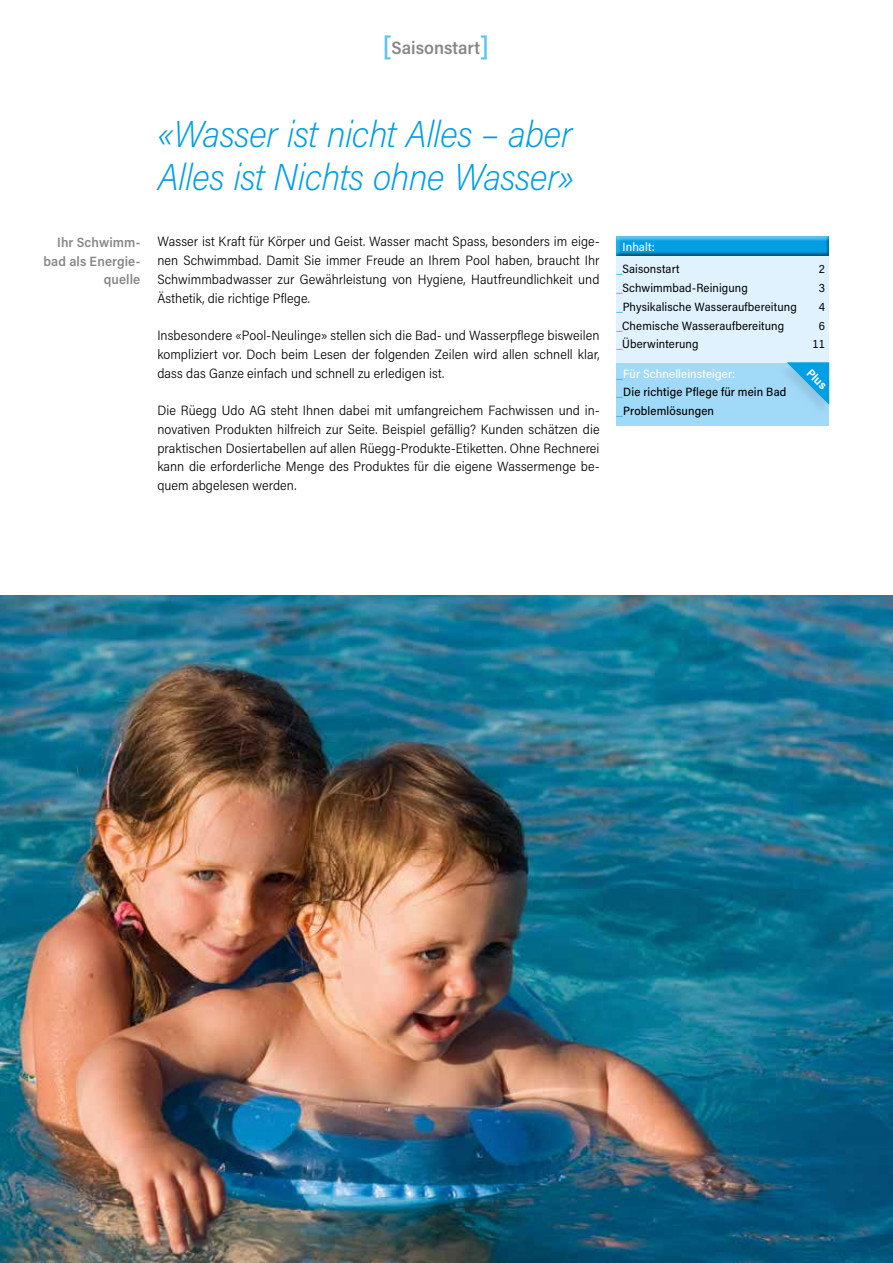
<style>
.page{position:relative;width:893px;height:1263px;background:#fff}
.page>*{position:absolute;margin:0;border:0;box-sizing:border-box;transform-origin:0 0}
.t1{font:italic 200 37.5px/43.5px "Acumin Pro Semi Cond";letter-spacing:-.015em;color:#009ee3}
.t2{font:600 18px "Acumin Pro Semi Cond";color:#868786}
.t3{font:300 13.5px/18.8px "Acumin Pro Semi Cond";letter-spacing:.005em;color:#000;text-align:justify}
.t4{font:600 13.5px/18.8px "Acumin Pro Semi Cond";letter-spacing:.01em;color:#868786;text-align:right}
.t5{font:12px/22.5px "Acumin Pro Semi Cond";letter-spacing:.01em;color:#000}
.t6{font:500 12px/18.8px "Acumin Pro Semi Cond";letter-spacing:.01em;color:#000}
.t7{font:700 12px "Acumin Pro Semi Cond";color:#fff}
.s1{font-size:27px;color:#5ac5f2}
.s2{font-weight:500;color:#fff}
.s3{font-weight:500;color:#009ee3}
.s4{color:#009ee3}
.s5{color:#fff}
</style>
<div class="page">
<img style="left:0;top:595px;width:893px;height:668px">
<div style="left:617px;top:362px;width:212px;height:64px;background:#a1daf8"></div>
<div style="left:613px;top:236px;width:216px;height:21px;background:#000;opacity:.45"></div>
<div style="left:617px;top:256px;width:212px;height:106px;background:#dff2fd"></div>
<div style="left:775px;top:361px;width:57px;height:58px;background:#000;opacity:.1"></div>
<svg style="left:787px;top:362px;width:42px;height:43px"></svg>
<h2 class="t2" style="left:383px;top:35px;width:108px"><span class="s1">[</span>Saisonstart<span class="s1">]</span></h2>
<h1 class="t1" style="left:157px;top:110px;width:418px">«Wasser ist nicht Alles – aber<br>Alles ist Nichts ohne Wasser»</h1>
<p class="t4" style="left:44px;top:232px;width:98px">Ihr Schwimm&shy;bad als Energie&shy;quelle</p>
<p class="t3" style="left:157px;top:232px;width:444px">Wasser ist Kraft für Körper und Geist. Wasser macht Spass, besonders im eige&shy;nen Schwimmbad. Damit Sie immer Freude an Ihrem Pool haben, braucht Ihr Schwimmbadwasser zur Gewährleistung von Hygiene, Hautfreundlichkeit und Ästhetik, die richtige Pflege.</p>
<p class="t3" style="left:157px;top:326px;width:444px">Insbesondere «Pool-Neulinge» stellen sich die Bad- und Wasserpflege bisweilen kompliziert vor. Doch beim Lesen der folgenden Zeilen wird allen schnell klar, dass das Ganze einfach und schnell zu erledigen ist.</p>
<p class="t3" style="left:157px;top:401px;width:444px">Die Rüegg Udo AG steht Ihnen dabei mit umfangreichem Fachwissen und in&shy;novativen Produkten hilfreich zur Seite. Beispiel gefällig? Kunden schätzen die praktischen Dosiertabellen auf allen Rüegg-Produkte-Etiketten. Ohne Rechnerei kann die erforderliche Menge des Produktes für die eigene Wassermenge be&shy;quem abgelesen werden.</p>
<p class="t5" style="left:617px;top:235px;width:64px;text-indent:6px"><span class="s2">Inhalt: </span><span class="s3">_</span>Saisonstart</p>
<p class="t5" style="left:819px;top:257px;width:8px">2</p>
<p class="t5" style="left:617px;top:276px;width:133px"><span class="s3">_</span>Schwimmbad-Reinigung</p>
<p class="t5" style="left:819px;top:276px;width:8px">3</p>
<p class="t5" style="left:617px;top:295px;width:182px"><span class="s3">_</span>Physikalische Wasseraufbereitung</p>
<p class="t5" style="left:819px;top:295px;width:8px">4</p>
<p class="t5" style="left:617px;top:314px;width:169px"><span class="s3">_</span>Chemische Wasseraufbereitung</p>
<p class="t5" style="left:819px;top:314px;width:8px">6</p>
<p class="t5" style="left:617px;top:332px;width:83px"><span class="s3">_</span>Überwinterung</p>
<p class="t5" style="left:813px;top:332px;width:14px">11</p>
<p class="t7" style="left:815px;top:365px;width:25px;rotate:45deg">Plus</p>
<p class="t6" style="left:617px;top:363px;width:171px"><span class="s4">_</span><span class="s5">Für Schnelleinsteiger:<br></span><span class="s4">_</span>Die richtige Pflege für mein Bad <span class="s4">_</span>Problemlösungen</p>
</div>
